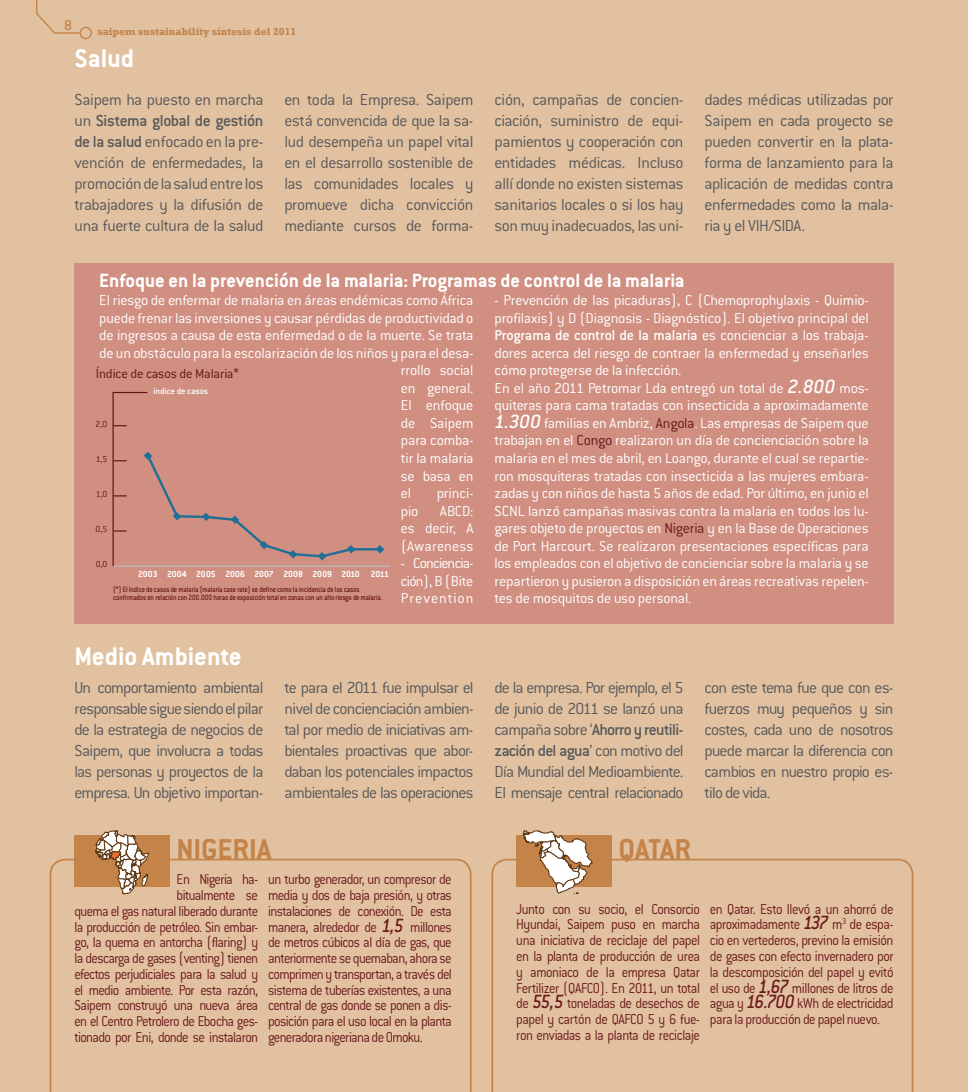
<style>
.page{position:relative;width:968px;height:1092px;background:#fff}
.page>*{position:absolute;margin:0;border:0;box-sizing:border-box;transform-origin:0 0}
.t1{font:700 31.5px "Conduit ITC Std";letter-spacing:-.005em;color:#c38349}
.t2{font:700 28px "Conduit ITC Std";color:#fff}
.t3{font:700 21px "Conduit ITC Std";color:#fff}
.t4{font:300 17.5px/21px "Conduit ITC Std";letter-spacing:-.03em;color:#58585a;text-align:justify}
.t5{font:300 15.75px/17.5px "Conduit ITC Std";letter-spacing:-.015em;color:#fff;text-align:justify}
.t6{font:300 15.75px/15.8px "Conduit ITC Std";letter-spacing:-.045em;color:#6b191c;text-align:justify;scale:.9 1}
.t7{font:500 15.75px "Conduit ITC Std";color:#c38349}
.t8{font:300 14.35px "Conduit ITC Std";letter-spacing:-.01em;color:#651215}
.t9{font:700 10.5px "Rockwell";color:#c38349}
.t10{font:700 9.62px "Conduit ITC";letter-spacing:-.02em;color:#fff}
.t11{font:300 9.62px "Conduit ITC";color:#651215}
.t12{font:500 9.62px "Conduit ITC";letter-spacing:-.01em;color:#fff}
.t13{font:500 8.4px/8.4px "Conduit ITC Std";letter-spacing:-.015em;color:#651215;scale:.85 1}
.s1{font-weight:500}
.s2{font-weight:500;font-style:italic;font-size:21px}
.s3{color:#6b191c}
</style>
<div class="page">
<div style="left:0;top:0;width:967px;height:1091px;background:#e1c1a0"></div>
<svg style="left:36px;top:0;width:56px;height:39px"></svg>
<svg style="left:50px;top:858px;width:421px;height:233px"></svg>
<div style="left:74px;top:835px;width:95px;height:52px;background:#c38349"></div>
<svg style="left:95px;top:830px;width:54px;height:64px"></svg>
<svg style="left:491px;top:858px;width:422px;height:233px"></svg>
<div style="left:516px;top:835px;width:95px;height:52px;background:#c38349"></div>
<svg style="left:522px;top:830px;width:70px;height:64px"></svg>
<div style="left:74px;top:263px;width:819px;height:360px;background:#d08f81"></div>
<hr style="left:113px;top:565px;width:277px;height:1px;background:#bbbdc0">
<hr style="left:351px;top:548px;width:29px;height:2px;background:#1f6f96">
<svg style="left:112px;top:392px;width:243px;height:175px"></svg>
<svg style="left:376px;top:545px;width:8px;height:8px"></svg>
<p class="t7" style="left:64px;top:18px;width:10px">8</p>
<p class="t9" style="left:97px;top:25px;width:200px">saipem sustainability síntesis del 2011</p>
<h2 class="t2" style="left:74px;top:47px;width:61px">Salud</h2>
<p class="t4" style="left:74px;top:90px;width:190px">Saipem ha puesto en marcha un <span class="s1">Sistema global de gestión de la salud</span> enfocado en la pre&shy;vención de enfermedades, la promoción de la salud entre los trabajadores y la difusión de una fuerte cultura de la salud</p>
<p class="t4" style="left:284px;top:90px;width:190px">en toda la Empresa. Saipem está convencida de que la sa&shy;lud desempeña un papel vital en el desarrollo sostenible de las comunidades locales y promueve dicha convicción mediante cursos de forma-</p>
<p class="t4" style="left:494px;top:90px;width:190px">ción, campañas de concien&shy;ciación, suministro de equi&shy;pamientos y cooperación con entidades médicas. Incluso allí donde no existen sistemas sanitarios locales o si los hay son muy inadecuados, las uni-</p>
<p class="t4" style="left:704px;top:90px;width:190px">dades médicas utilizadas por Saipem en cada proyecto se pueden convertir en la plata&shy;forma de lanzamiento para la aplicación de medidas contra enfermedades como la mala&shy;ria y el VIH/SIDA.</p>
<p class="t3" style="left:99px;top:271px;width:587px">Enfoque en la prevención de la malaria: Programas de control de la malaria</p>
<p class="t5" style="left:99px;top:293px;width:375px">El riesgo de enfermar de malaria en áreas endémicas como África</p>
<p class="t5" style="left:99px;top:310px;width:375px">puede frenar las inversiones y causar pérdidas de productividad o</p>
<p class="t5" style="left:99px;top:328px;width:375px">de ingresos a causa de esta enfermedad o de la muerte. Se trata</p>
<p class="t5" style="left:99px;top:345px;width:375px">de un obstáculo para la escolarización de los niños y para el desa-</p>
<p class="t5" style="left:401px;top:363px;width:74px">rrollo social</p>
<p class="t5" style="left:401px;top:380px;width:74px">en general.</p>
<p class="t5" style="left:401px;top:398px;width:74px">El enfoque</p>
<p class="t5" style="left:401px;top:415px;width:74px">de Saipem</p>
<p class="t5" style="left:401px;top:433px;width:74px">para comba-</p>
<p class="t5" style="left:401px;top:450px;width:74px">tir la malaria</p>
<p class="t5" style="left:401px;top:468px;width:74px">se basa en</p>
<p class="t5" style="left:401px;top:485px;width:12px">el</p>
<p class="t5" style="left:436px;top:485px;width:38px">princi-</p>
<p class="t5" style="left:401px;top:503px;width:19px">pio</p>
<p class="t5" style="left:494px;top:293px;width:376px;text-align:left">- Prevención de las picaduras), C (Chemoprophylaxis - Quimio&shy;profilaxis) y D (Diagnosis - Diagnóstico). El objetivo principal del <span class="s1">Programa de control de la malaria</span> es concienciar a los trabaja&shy;dores acerca del riesgo de contraer la enfermedad y enseñarles cómo protegerse de la infección.<br>En el año 2011 Petromar Lda entregó un total de <span class="s2">2.800</span> mos&shy;quiteras para cama tratadas con insecticida a aproximadamente <span class="s2">1.300</span> familias en Ambriz, <span class="s3">Angola</span>. Las empresas de Saipem que trabajan en el <span class="s3">Congo</span> realizaron un día de concienciación sobre la malaria en el mes de abril, en Loango, durante el cual se repartie&shy;ron mosquiteras tratadas con insecticida a las mujeres embara&shy;zadas y con niños de hasta 5 años de edad. Por último, en junio el SCNL lanzó campañas masivas contra la malaria en todos los lu&shy;gares objeto de proyectos en <span class="s3">Nigeria</span> y en la Base de Operaciones de Port Harcourt. Se realizaron presentaciones específicas para los empleados con el objetivo de concienciar sobre la malaria y se repartieron y pusieron a disposición en áreas recreativas repelen&shy;tes de mosquitos de uso personal.</p>
<p class="t8" style="left:96px;top:367px;width:144px">Índice de casos de Malaria*</p>
<p class="t12" style="left:153px;top:385px;width:56px">índice de casos</p>
<p class="t11" style="left:95px;top:419px;width:13px">2,0</p>
<p class="t11" style="left:96px;top:454px;width:13px">1,5</p>
<p class="t11" style="left:96px;top:489px;width:13px">1,0</p>
<p class="t5" style="left:401px;top:503px;width:74px;text-indent:39px">ABCD: es decir, A (Awareness</p>
<p class="t5" style="left:401px;top:555px;width:74px">- Conciencia&shy;ción), B (Bite Prevention</p>
<p class="t11" style="left:95px;top:525px;width:13px">0,5</p>
<p class="t11" style="left:96px;top:560px;width:13px">0,0</p>
<p class="t10" style="left:138px;top:568px;width:21px">2003</p>
<p class="t10" style="left:225px;top:568px;width:21px">2006</p>
<p class="t10" style="left:312px;top:568px;width:21px">2009</p>
<p class="t10" style="left:167px;top:568px;width:21px">2004</p>
<p class="t10" style="left:254px;top:568px;width:21px">2007</p>
<p class="t10" style="left:341px;top:568px;width:20px">2010</p>
<p class="t10" style="left:196px;top:568px;width:21px">2005</p>
<p class="t10" style="left:283px;top:568px;width:21px">2008</p>
<p class="t10" style="left:370px;top:568px;width:20px">2011</p>
<p class="t13" style="left:113px;top:585px;width:318px">(*) El índice de casos de malaria (malaria case rate) se define como la incidencia de los casos confirmados en relación con 200.000 horas de exposición total en zonas con un alto riesgo de malaria.</p>
<h2 class="t2" style="left:74px;top:644px;width:169px">Medio Ambiente</h2>
<p class="t4" style="left:74px;top:678px;width:190px">Un comportamiento ambiental responsable sigue siendo el pilar de la estrategia de negocios de Saipem, que involucra a todas las personas y proyectos de la empresa. Un objetivo importan-</p>
<p class="t4" style="left:284px;top:678px;width:190px">te para el 2011 fue impulsar el nivel de concienciación ambien&shy;tal por medio de iniciativas am&shy;bientales proactivas que abor&shy;daban los potenciales impactos ambientales de las operaciones</p>
<p class="t4" style="left:494px;top:678px;width:190px">de la empresa. Por ejemplo, el 5 de junio de 2011 se lanzó una campaña sobre ‘<span class="s1">Ahorro y reutili&shy;zación del agua</span>’ con motivo del Día Mundial del Medioambiente.<br>El mensaje central relacionado</p>
<p class="t4" style="left:704px;top:678px;width:190px">con este tema fue que con es&shy;fuerzos muy pequeños y sin costes, cada uno de nosotros puede marcar la diferencia con cambios en nuestro propio es&shy;tilo de vida.</p>
<h1 class="t1" style="left:177px;top:836px;width:96px">NIGERIA</h1>
<p class="t6" style="left:74px;top:872px;width:205px;text-align:right">En Nigeria ha-<br>bitualmente se<br>quema el gas natural liberado durante la producción de petróleo. Sin embar&shy;go, la quema en antorcha (flaring) y la descarga de gases (venting) tienen efectos perjudiciales para la salud y el medio ambiente. Por esta razón,<br>Saipem construyó una nueva área en el Centro Petrolero de Ebocha ges&shy;tionado por Eni, donde se instalaron</p>
<p class="t6" style="left:268px;top:872px;width:205px">un turbo generador, un compresor de media y dos de baja presión, y otras instalaciones de conexión. De esta manera, alrededor de <span class="s2">1,5</span> millones de metros cúbicos al día de gas, que anteriormente se quemaban, ahora se comprimen y transportan, a través del sistema de tuberías existentes, a una central de gas donde se ponen a dis&shy;posición para el uso local en la planta generadora nigeriana de Omoku.</p>
<h1 class="t1" style="left:618px;top:836px;width:74px">QATAR</h1>
<p class="t6" style="left:516px;top:902px;width:205px">Junto con su socio, el Consorcio Hyundai, Saipem puso en marcha una iniciativa de reciclaje del papel en la planta de producción de urea y amoniaco de la empresa Qatar Fertilizer (QAFCO). En 2011, un total de <span class="s2">55,5</span> toneladas de desechos de papel y cartón de QAFCO 5 y 6 fue&shy;ron enviadas a la planta de reciclaje</p>
<p class="t6" style="left:709px;top:902px;width:205px">en Qatar. Esto llevó a un ahorró de aproximadamente <span class="s2">137</span> m<sup>3</sup> de espa&shy;cio en vertederos, previno la emisión de gases con efecto invernadero por la descomposición del papel y evitó el uso de <span class="s2">1,67</span> millones de litros de agua y <span class="s2">16.700</span> kWh de electricidad para la producción de papel nuevo.</p>
</div>
